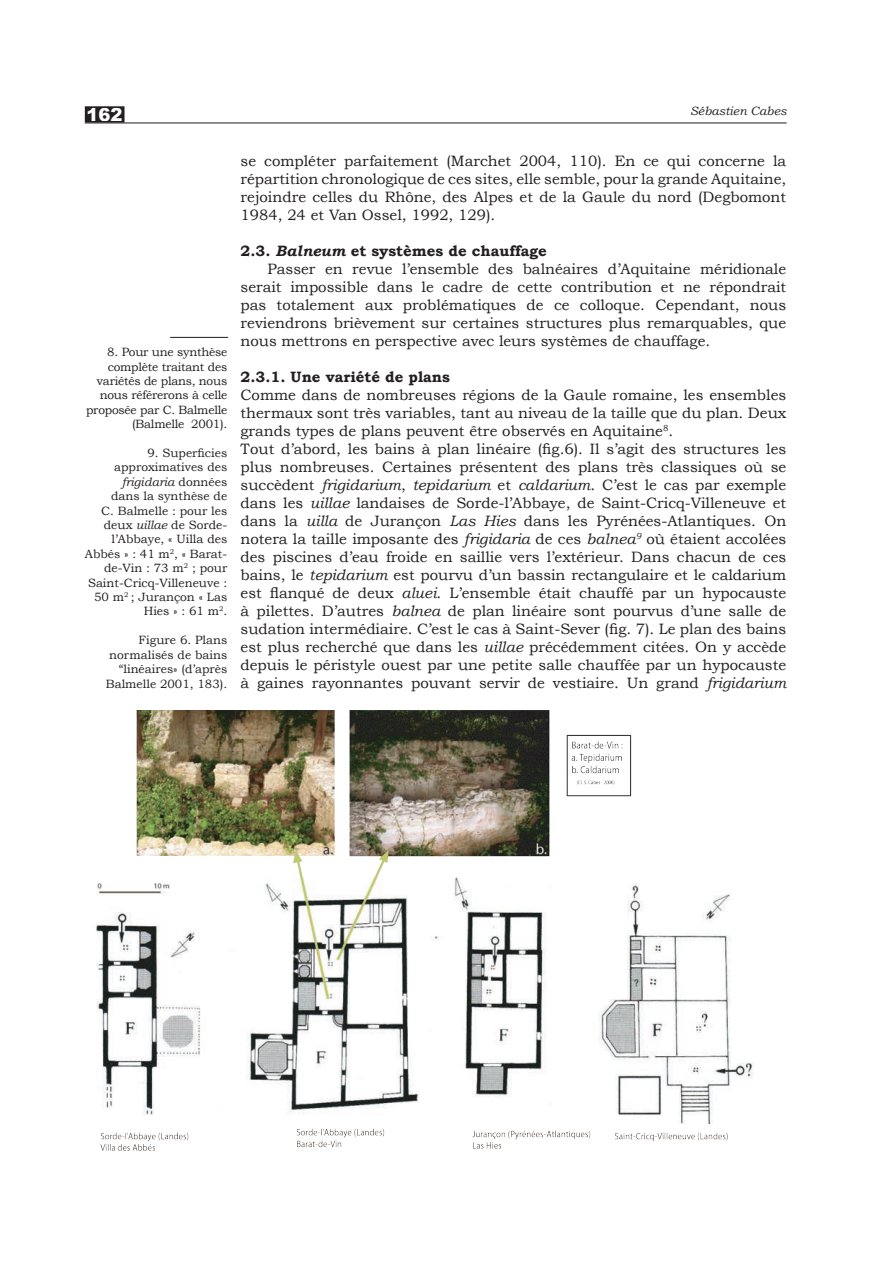
<style>
.page{position:relative;width:893px;height:1263px;background:#fff}
.page>*{position:absolute;margin:0;border:0;box-sizing:border-box;transform-origin:0 0}
.t1{font:900 18px "Arial";color:#fff}
.t2{font:15px/18px "Bookman Old Style";color:#231f20;text-align:justify}
.t3{font:700 15px "Bookman Old Style";color:#231f20}
.t4{font:12px/14.4px "Bookman Old Style";color:#231f20;text-align:right}
.t5{font:12px/14.4px "Bookman Old Style";letter-spacing:-.02em;color:#231f20;text-align:right}
.t6{font:italic 12px "Bookman Old Style";color:#231f20}
.s1{font-style:italic}
</style>
<div class="page">
<hr style="left:85px;top:123px;width:702px;height:1px;background:#231f20">
<div style="left:86px;top:107px;width:38px;height:15px;background:#231f20"></div>
<div style="left:85px;top:106px;width:40px;height:17px;border:2px solid #231f20"></div>
<img style="left:96px;top:711px;width:658px;height:440px">
<hr style="left:170px;top:337px;width:58px;height:1px;background:#231f20">
<p class="t1" style="left:86px;top:101px;width:38px">162</p>
<p class="t6" style="left:690px;top:104px;width:98px">Sébastien Cabes</p>
<p class="t5" style="left:86px;top:345px;width:143px">8. Pour une synthèse complète traitant des variétés de plans, nous nous référerons à celle proposée par C. Balmelle (Balmelle 2001).</p>
<p class="t4" style="left:85px;top:446px;width:144px">9. Superficies approximatives des <span class="s1">frigidaria</span> données<br>dans la synthèse de<br>C. Balmelle : pour les deux <span class="s1">uillae</span> de Sorde&shy;l’Abbaye, « Uilla des<br>Abbés » : 41 m<sup>2</sup>, « Barat&shy;de-Vin : 73 m<sup>2</sup> ; pour<br>Saint-Cricq-Villeneuve :<br>50 m<sup>2</sup> ; Jurançon « Las<br>Hies » : 61 m<sup>2</sup>.</p>
<p class="t4" style="left:106px;top:633px;width:123px">Figure 6. Plans normalisés de bains “linéaires» (d’après<br>Balmelle 2001, 183).</p>
<p class="t2" style="left:241px;top:152px;width:547px">se compléter parfaitement (Marchet 2004, 110). En ce qui concerne la répartition chronologique de ces sites, elle semble, pour la grande Aquitaine, rejoindre celles du Rhône, des Alpes et de la Gaule du nord (Degbomont 1984, 24 et Van Ossel, 1992, 129).</p>
<p class="t3" style="left:241px;top:242px;width:308px">2.3. <span class="s1">Balneum</span> et systèmes de chauffage</p>
<p class="t2" style="left:268px;top:260px;width:520px">Passer en revue l’ensemble des balnéaires d’Aquitaine méridionale</p>
<p class="t2" style="left:241px;top:278px;width:547px">serait impossible dans le cadre de cette contribution et ne répondrait</p>
<p class="t2" style="left:241px;top:296px;width:547px">pas totalement aux problématiques de ce colloque. Cependant, nous</p>
<p class="t2" style="left:241px;top:314px;width:547px">reviendrons brièvement sur certaines structures plus remarquables, que</p>
<p class="t2" style="left:241px;top:332px;width:471px">nous mettrons en perspective avec leurs systèmes de chauffage.</p>
<p class="t3" style="left:241px;top:368px;width:211px">2.3.1. Une variété de plans</p>
<p class="t2" style="left:241px;top:386px;width:547px;text-align:left">Comme dans de nombreuses régions de la Gaule romaine, les ensembles thermaux sont très variables, tant au niveau de la taille que du plan. Deux grands types de plans peuvent être observés en Aquitaine<sup>8</sup>.<br>Tout d’abord, les bains à plan linéaire (fig.6). Il s’agit des structures les plus nombreuses. Certaines présentent des plans très classiques où se succèdent <span class="s1">frigidarium</span>, <span class="s1">tepidarium</span> et <span class="s1">caldarium</span>. C’est le cas par exemple dans les <span class="s1">uillae</span> landaises de Sorde-l’Abbaye, de Saint-Cricq-Villeneuve et dans la <span class="s1">uilla</span> de Jurançon <span class="s1">Las Hies</span> dans les Pyrénées-Atlantiques. On notera la taille imposante des <span class="s1">frigidaria</span> de ces <span class="s1">balnea</span><sup>9</sup> où étaient accolées des piscines d’eau froide en saillie vers l’extérieur. Dans chacun de ces bains, le <span class="s1">tepidarium</span> est pourvu d’un bassin rectangulaire et le caldarium est flanqué de deux <span class="s1">aluei</span>. L’ensemble était chauffé par un hypocauste à pilettes. D’autres <span class="s1">balnea</span> de plan linéaire sont pourvus d’une salle de sudation intermédiaire. C’est le cas à Saint-Sever (fig. 7). Le plan des bains est plus recherché que dans les <span class="s1">uillae</span> précédemment citées. On y accède depuis le péristyle ouest par une petite salle chauffée par un hypocauste à gaines rayonnantes pouvant servir de vestiaire. Un grand <span class="s1">frigidarium</span></p>
</div>
